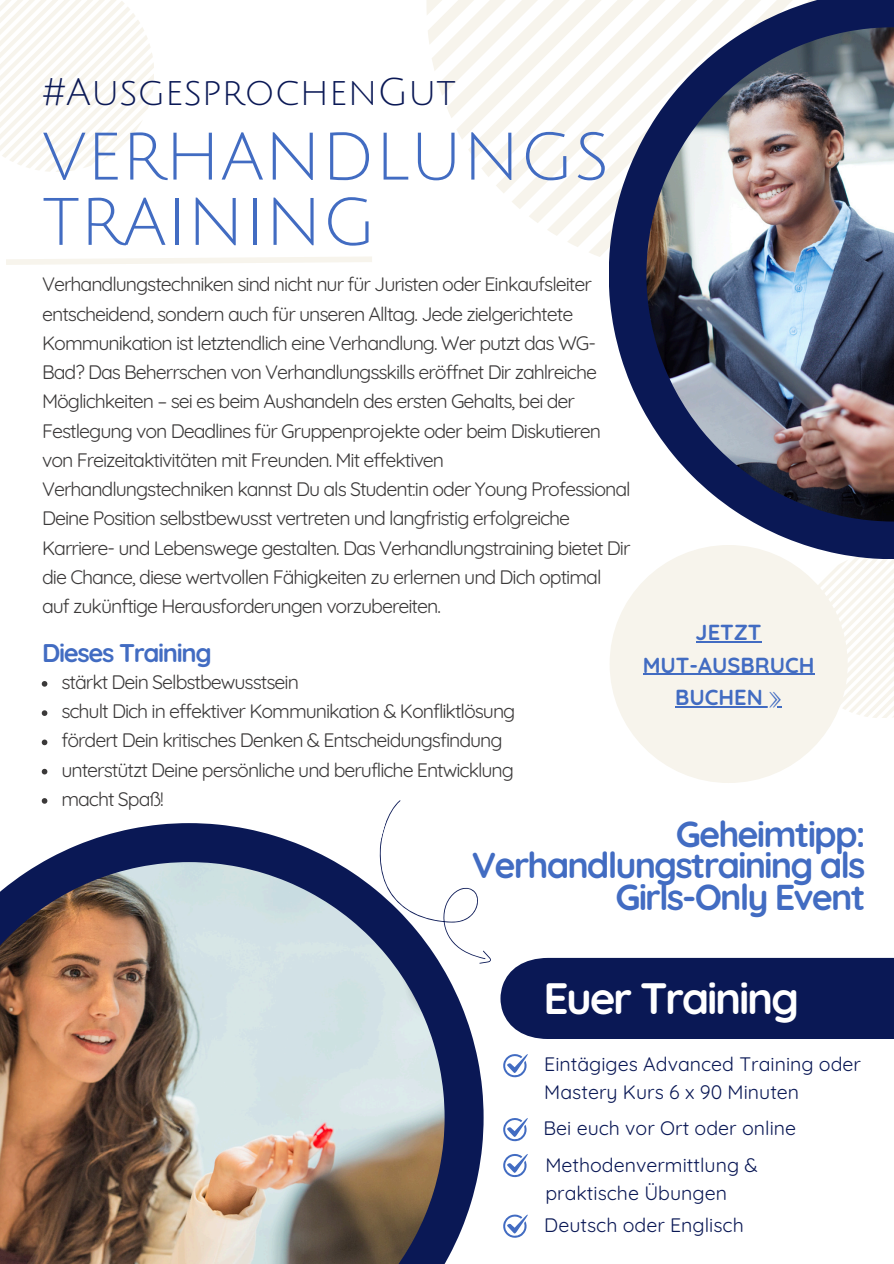
<style>
.page{position:relative;width:894px;height:1264px;background:#fff}
.page>*{position:absolute;margin:0;border:0;box-sizing:border-box;transform-origin:0 0}
.t1{font:65.55px/65.2px "Julius Sans One";color:#426cc2}
.t2{font:700 43.95px "Quicksand";letter-spacing:-.055em;color:#fff}
.t3{font:37.35px "Julius Sans One";color:#0a1855}
.t4{font:700 36px/31.5px "Quicksand";letter-spacing:-.055em;color:#426cc2;text-align:right}
.t5{font:700 25.65px "Quicksand";letter-spacing:-.055em;color:#426cc2}
.t6{font:700 21.75px/32.7px "Quicksand";color:#426cc2;text-align:center}
.t7{font:19.5px/29.2px "Quicksand";letter-spacing:-.055em;color:#3b3939}
.t8{font:19.5px/28.2px "Quicksand";color:#0a1855}
.s1{font-family:"Free Mono";font-weight:400}
</style>
<div class="page">
<div style="left:798px;top:552px;width:95px;height:166px;background:linear-gradient(to right,#fefefd,#faf8f3)"></div>
<svg style="left:43px;top:823px;width:440px;height:440px;fill:#0a1855"></svg>
<img style="left:0;top:862px;width:444px;height:401px">
<svg style="left:0;top:0;width:154px;height:172px"></svg>
<svg style="left:427px;top:0;width:181px;height:257px"></svg>
<svg style="left:608px;top:0;width:285px;height:559px"></svg>
<img style="left:646px;top:27px;width:247px;height:494px">
<svg style="left:357px;top:800px;width:536px;height:239px"></svg>
<svg style="left:503px;top:1054px;width:24px;height:23px"></svg>
<svg style="left:503px;top:1118px;width:24px;height:23px"></svg>
<svg style="left:503px;top:1214px;width:24px;height:23px"></svg>
<svg style="left:503px;top:1154px;width:24px;height:23px"></svg>
<svg style="left:42px;top:681px;width:5px;height:5px"></svg>
<svg style="left:42px;top:710px;width:5px;height:6px"></svg>
<svg style="left:42px;top:739px;width:5px;height:6px"></svg>
<svg style="left:42px;top:768px;width:5px;height:6px"></svg>
<svg style="left:42px;top:798px;width:5px;height:5px"></svg>
<svg style="left:6px;top:257px;width:366px;height:8px"></svg>
<div style="left:609px;top:545px;width:238px;height:238px;background:#f7f4ec;border-radius:50%"></div>
<hr style="left:695px;top:641px;width:66px;height:1px;background:#426cc2">
<hr style="left:642px;top:673px;width:172px;height:1px;background:#426cc2">
<hr style="left:675px;top:706px;width:106px;height:1px;background:#426cc2">
<p class="t3" style="left:42px;top:73px;width:415px">#AusgesprochenGut</p>
<p class="t1" style="left:42px;top:126px;width:569px">VERHANDLUNGS<br>TRAINING</p>
<p class="t7" style="left:42px;top:269px;width:590px">Verhandlungstechniken sind nicht nur für Juristen oder Einkaufsleiter entscheidend, sondern auch für unseren Alltag. Jede zielgerichtete Kommunikation ist letztendlich eine Verhandlung. Wer putzt das WG-Bad? Das Beherrschen von Verhandlungsskills eröffnet Dir zahlreiche Möglichkeiten – sei es beim Aushandeln des ersten Gehalts, bei der Festlegung von Deadlines für Gruppenprojekte oder beim Diskutieren von Freizeitaktivitäten mit Freunden. Mit effektiven Verhandlungstechniken kannst Du als Student:in oder Young Professional Deine Position selbstbewusst vertreten und langfristig erfolgreiche Karriere- und Lebenswege gestalten. Das Verhandlungstraining bietet Dir die Chance, diese wertvollen Fähigkeiten zu erlernen und Dich optimal auf zukünftige Herausforderungen vorzubereiten.</p>
<p class="t5" style="left:42px;top:636px;width:171px">Dieses Training</p>
<h6 class="t7" style="left:61px;top:667px;width:239px">stärkt Dein Selbstbewusstsein</h6>
<h5 class="t7" style="left:61px;top:696px;width:455px">schult Dich in effektiver Kommunikation &amp; Konfliktlösung</h5>
<p class="t7" style="left:61px;top:725px;width:442px">fördert Dein kritisches Denken &amp; Entscheidungsfindung</p>
<p class="t7" style="left:61px;top:754px;width:454px">unterstützt Deine persönliche und berufliche Entwicklung</p>
<p class="t7" style="left:61px;top:784px;width:104px">macht Spaß!</p>
<p class="t6" style="left:642px;top:615px;width:173px">JETZT<br>MUT-AUSBRUCH</p>
<p class="t6" style="left:675px;top:680px;width:108px">BUCHEN <span class="s1">⟫</span></p>
<h1 class="t4" style="left:472px;top:817px;width:395px">Geheimtipp:<br>Verhandlungstraining als<br>Girls-Only Event</h1>
<p class="t2" style="left:543px;top:970px;width:257px">Euer Training</p>
<h3 class="t8" style="left:544px;top:1049px;width:318px">Eintägiges Advanced Training oder<br>Mastery Kurs 6 x 90 Minuten</h3>
<p class="t8" style="left:543px;top:1113px;width:254px">Bei euch vor Ort oder online</p>
<p class="t8" style="left:545px;top:1150px;width:214px">Methodenvermittlung &amp;</p>
<p class="t8" style="left:545px;top:1178px;width:183px">praktische Übungen</p>
<h2 class="t8" style="left:544px;top:1210px;width:201px">Deutsch oder Englisch</h2>
</div>
